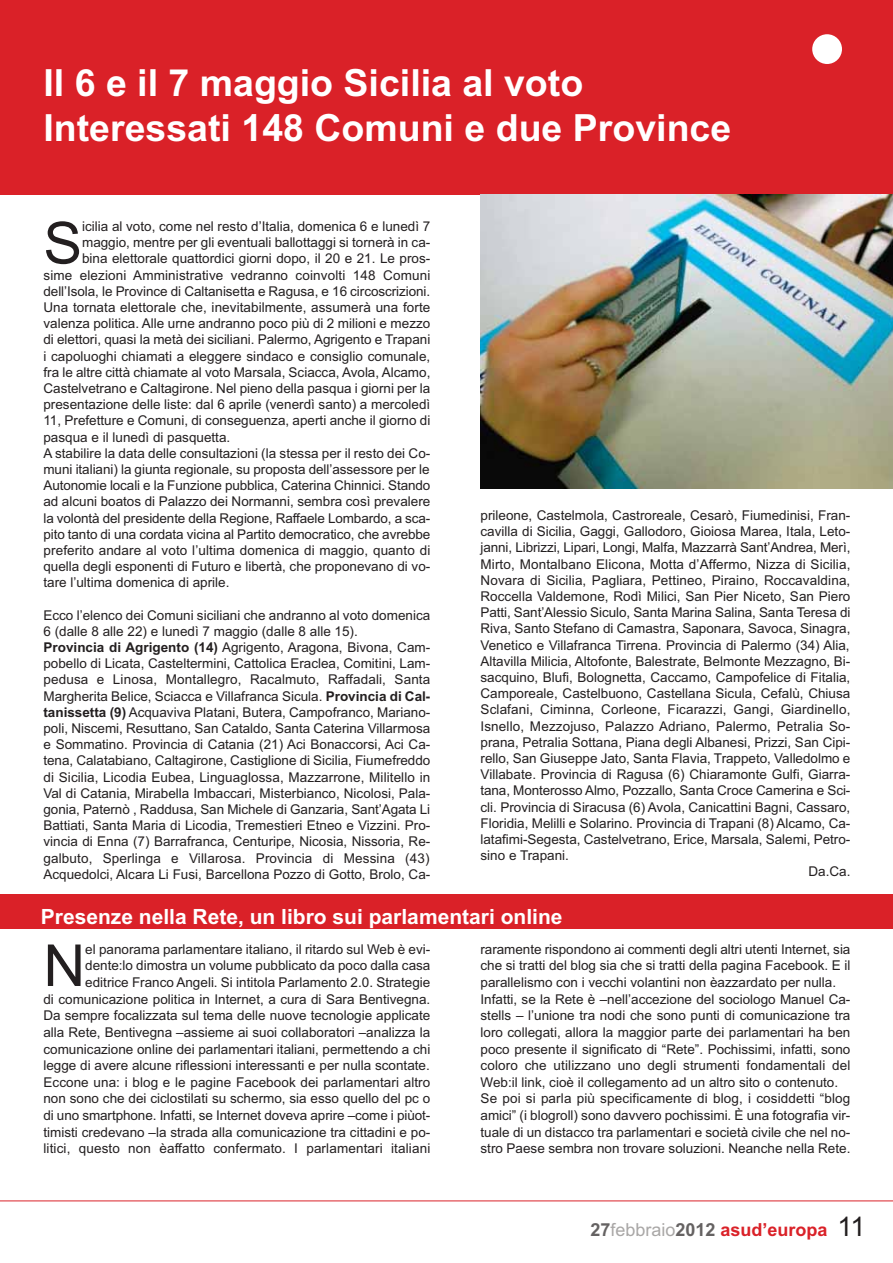
<style>
.page{position:relative;width:893px;height:1263px;background:#fff}
.page>*{position:absolute;margin:0;border:0;box-sizing:border-box;transform-origin:0 0}
.t1{font:57.9px "Arial";color:#231f20}
.t2{font:700 37.5px/45px "Arial";color:#fff}
.t3{font:700 21px "Arial";color:#fff}
.t4{font:700 18px "Arial";color:#da2128}
.t5{font:13.5px/16.6px "Arial";color:#231f20}
.s1{font-weight:700}
.s2{color:#656262}
.s3{font-weight:400;color:#a9a7a6}
.s4{font-weight:400;font-size:27px;color:#231f20}
</style>
<div class="page">
<div style="left:0;top:0;width:892px;height:194px;background:#da2128"></div>
<hr style="left:0;top:1201px;width:892px;height:1px;background:#da2128">
<div style="left:812px;top:34px;width:30px;height:30px;background:#fff;border-radius:50%"></div>
<img style="left:480px;top:194px;width:412px;height:295px">
<div style="left:0;top:895px;width:892px;height:34px;background:#da2128"></div>
<h2 class="t2" style="left:43px;top:64px;width:689px">Il 6 e il 7 maggio Sicilia al voto<br>Interessati 148 Comuni e due Province</h2>
<h1 class="t1" style="left:43px;top:222px;width:40px">S</h1>
<p class="t5" style="left:82px;top:219px;width:350px">icilia al voto, come nel resto d’Italia, domenica 6 e lunedì 7</p>
<p class="t5" style="left:82px;top:236px;width:350px">maggio, mentre per gli eventuali ballottaggi si tornerà in ca-</p>
<p class="t5" style="left:82px;top:252px;width:350px">bina elettorale quattordici giorni dopo, il 20 e 21. Le pros-</p>
<p class="t5" style="left:43px;top:268px;width:388px">sime elezioni Amministrative vedranno coinvolti 148 Comuni</p>
<p class="t5" style="left:43px;top:284px;width:388px">dell’Isola, le Province di Caltanisetta e Ragusa, e 16 circoscrizioni.</p>
<p class="t5" style="left:43px;top:300px;width:388px">Una tornata elettorale che, inevitabilmente, assumerà una forte</p>
<p class="t5" style="left:43px;top:317px;width:388px">valenza politica. Alle urne andranno poco più di 2 milioni e mezzo</p>
<p class="t5" style="left:43px;top:333px;width:388px">di elettori, quasi la metà dei siciliani. Palermo, Agrigento e Trapani</p>
<p class="t5" style="left:43px;top:349px;width:388px">i capoluoghi chiamati a eleggere sindaco e consiglio comunale,</p>
<p class="t5" style="left:43px;top:365px;width:388px">fra le altre città chiamate al voto Marsala, Sciacca, Avola, Alcamo,</p>
<p class="t5" style="left:43px;top:381px;width:388px">Castelvetrano e Caltagirone. Nel pieno della pasqua i giorni per la</p>
<p class="t5" style="left:43px;top:397px;width:388px">presentazione delle liste: dal 6 aprile (venerdì santo) a mercoledì</p>
<p class="t5" style="left:43px;top:414px;width:388px">11, Prefetture e Comuni, di conseguenza, aperti anche il giorno di</p>
<p class="t5" style="left:43px;top:430px;width:188px">pasqua e il lunedì di pasquetta.</p>
<p class="t5" style="left:43px;top:446px;width:388px">A stabilire la data delle consultazioni (la stessa per il resto dei Co-</p>
<p class="t5" style="left:43px;top:462px;width:387px">muni italiani) la giunta regionale, su proposta dell’assessore per le</p>
<p class="t5" style="left:43px;top:478px;width:388px">Autonomie locali e la Funzione pubblica, Caterina Chinnici. Stando</p>
<p class="t5" style="left:43px;top:495px;width:388px">ad alcuni boatos di Palazzo dei Normanni, sembra così prevalere</p>
<p class="t5" style="left:43px;top:511px;width:388px">la volontà del presidente della Regione, Raffaele Lombardo, a sca-</p>
<p class="t5" style="left:43px;top:527px;width:388px">pito tanto di una cordata vicina al Partito democratico, che avrebbe</p>
<p class="t5" style="left:43px;top:543px;width:388px">preferito andare al voto l’ultima domenica di maggio, quanto di</p>
<p class="t5" style="left:43px;top:559px;width:388px">quella degli esponenti di Futuro e libertà, che proponevano di vo-</p>
<p class="t5" style="left:43px;top:576px;width:187px">tare l’ultima domenica di aprile.</p>
<p class="t5" style="left:43px;top:608px;width:388px;line-height:16.2px">Ecco l’elenco dei Comuni siciliani che andranno al voto domenica 6 (dalle 8 alle 22) e lunedì 7 maggio (dalle 8 alle 15).<br><span class="s1">Provincia di Agrigento (14)</span> Agrigento, Aragona, Bivona, Cam&shy;pobello di Licata, Casteltermini, Cattolica Eraclea, Comitini, Lam&shy;pedusa e Linosa, Montallegro, Racalmuto, Raffadali, Santa Margherita Belice, Sciacca e Villafranca Sicula. <span class="s1">Provincia di Cal&shy;tanissetta (9)</span> Acquaviva Platani, Butera, Campofranco, Mariano&shy;poli, Niscemi, Resuttano, San Cataldo, Santa Caterina Villarmosa e Sommatino. Provincia di Catania (21) Aci Bonaccorsi, Aci Ca&shy;tena, Calatabiano, Caltagirone, Castiglione di Sicilia, Fiumefreddo di Sicilia, Licodia Eubea, Linguaglossa, Mazzarrone, Militello in Val di Catania, Mirabella Imbaccari, Misterbianco, Nicolosi, Pala&shy;gonia, Paternò , Raddusa, San Michele di Ganzaria, Sant’Agata Li Battiati, Santa Maria di Licodia, Tremestieri Etneo e Vizzini. Pro&shy;vincia di Enna (7) Barrafranca, Centuripe, Nicosia, Nissoria, Re&shy;galbuto, Sperlinga e Villarosa. Provincia di Messina (43)<br>Acquedolci, Alcara Li Fusi, Barcellona Pozzo di Gotto, Brolo, Ca-</p>
<p class="t5" style="left:480px;top:508px;width:371px">prileone, Castelmola, Castroreale, Cesarò, Fiumedinisi, Fran-</p>
<p class="t5" style="left:480px;top:525px;width:371px">cavilla di Sicilia, Gaggi, Gallodoro, Gioiosa Marea, Itala, Leto-</p>
<p class="t5" style="left:480px;top:541px;width:371px">janni, Librizzi, Lipari, Longi, Malfa, Mazzarrà Sant’Andrea, Merì,</p>
<p class="t5" style="left:480px;top:557px;width:371px">Mirto, Montalbano Elicona, Motta d’Affermo, Nizza di Sicilia,</p>
<p class="t5" style="left:480px;top:573px;width:371px">Novara di Sicilia, Pagliara, Pettineo, Piraino, Roccavaldina,</p>
<p class="t5" style="left:480px;top:589px;width:371px">Roccella Valdemone, Rodì Milici, San Pier Niceto, San Piero</p>
<p class="t5" style="left:480px;top:606px;width:371px">Patti, Sant’Alessio Siculo, Santa Marina Salina, Santa Teresa di</p>
<p class="t5" style="left:480px;top:622px;width:371px">Riva, Santo Stefano di Camastra, Saponara, Savoca, Sinagra,</p>
<p class="t5" style="left:480px;top:638px;width:370px">Venetico e Villafranca Tirrena. Provincia di Palermo (34) Alia,</p>
<p class="t5" style="left:480px;top:654px;width:371px">Altavilla Milicia, Altofonte, Balestrate, Belmonte Mezzagno, Bi-</p>
<p class="t5" style="left:480px;top:670px;width:371px">sacquino, Blufi, Bolognetta, Caccamo, Campofelice di Fitalia,</p>
<p class="t5" style="left:480px;top:686px;width:371px">Camporeale, Castelbuono, Castellana Sicula, Cefalù, Chiusa</p>
<p class="t5" style="left:480px;top:703px;width:371px">Sclafani, Ciminna, Corleone, Ficarazzi, Gangi, Giardinello,</p>
<p class="t5" style="left:480px;top:719px;width:371px">Isnello, Mezzojuso, Palazzo Adriano, Palermo, Petralia So-</p>
<p class="t5" style="left:480px;top:735px;width:371px">prana, Petralia Sottana, Piana degli Albanesi, Prizzi, San Cipi-</p>
<p class="t5" style="left:480px;top:751px;width:371px">rello, San Giuseppe Jato, Santa Flavia, Trappeto, Valledolmo e</p>
<p class="t5" style="left:480px;top:767px;width:371px">Villabate. Provincia di Ragusa (6) Chiaramonte Gulfi, Giarra-</p>
<p class="t5" style="left:480px;top:784px;width:371px">tana, Monterosso Almo, Pozzallo, Santa Croce Camerina e Sci-</p>
<p class="t5" style="left:480px;top:800px;width:371px">cli. Provincia di Siracusa (6) Avola, Canicattini Bagni, Cassaro,</p>
<p class="t5" style="left:480px;top:816px;width:371px">Floridia, Melilli e Solarino. Provincia di Trapani (8) Alcamo, Ca-</p>
<p class="t5" style="left:480px;top:832px;width:371px">latafimi-Segesta, Castelvetrano, Erice, Marsala, Salemi, Petro-</p>
<p class="t5" style="left:480px;top:848px;width:90px">sino e Trapani.</p>
<p class="t5" style="left:808px;top:865px;width:43px">Da.Ca.</p>
<h3 class="t3" style="left:41px;top:909px;width:523px">Presenze nella Rete, un libro sui parlamentari online</h3>
<h1 class="t1" style="left:43px;top:945px;width:43px">N</h1>
<p class="t5" style="left:43px;top:942px;width:388px;text-align:right">el panorama parlamentare italiano, il ritardo sul Web è evi&shy;dente:lo dimostra un volume pubblicato da poco dalla casa editrice Franco Angeli. Si intitola Parlamento 2.0. Strategie<br>di comunicazione politica in Internet, a cura di Sara Bentivegna.<br>Da sempre focalizzata sul tema delle nuove tecnologie applicate alla Rete, Bentivegna –assieme ai suoi collaboratori –analizza la comunicazione online dei parlamentari italiani, permettendo a chi legge di avere alcune riflessioni interessanti e per nulla scontate.<br>Eccone una: i blog e le pagine Facebook dei parlamentari altro non sono che dei ciclostilati su schermo, sia esso quello del pc o di uno smartphone. Infatti, se Internet doveva aprire –come i piùot&shy;timisti credevano –la strada alla comunicazione tra cittadini e po&shy;litici, questo non èaffatto confermato. I parlamentari italiani</p>
<p class="t5" style="left:480px;top:942px;width:371px">raramente rispondono ai commenti degli altri utenti Internet, sia che si tratti del blog sia che si tratti della pagina Facebook. E il parallelismo con i vecchi volantini non èazzardato per nulla.<br>Infatti, se la Rete è –nell’accezione del sociologo Manuel Ca&shy;stells – l’unione tra nodi che sono punti di comunicazione tra loro collegati, allora la maggior parte dei parlamentari ha ben poco presente il significato di “Rete”. Pochissimi, infatti, sono coloro che utilizzano uno degli strumenti fondamentali del Web:il link, cioè il collegamento ad un altro sito o contenuto.<br>Se poi si parla più specificamente di blog, i cosiddetti “blog amici” (i blogroll) sono davvero pochissimi. È una fotografia vir&shy;tuale di un distacco tra parlamentari e società civile che nel no&shy;stro Paese sembra non trovare soluzioni. Neanche nella Rete.</p>
<h3 class="t4" style="left:590px;top:1223px;width:277px"><span class="s2">27</span><span class="s3">febbraio</span><span class="s2">2012</span> asud’europa <span class="s4">11</span></h3>
</div>
